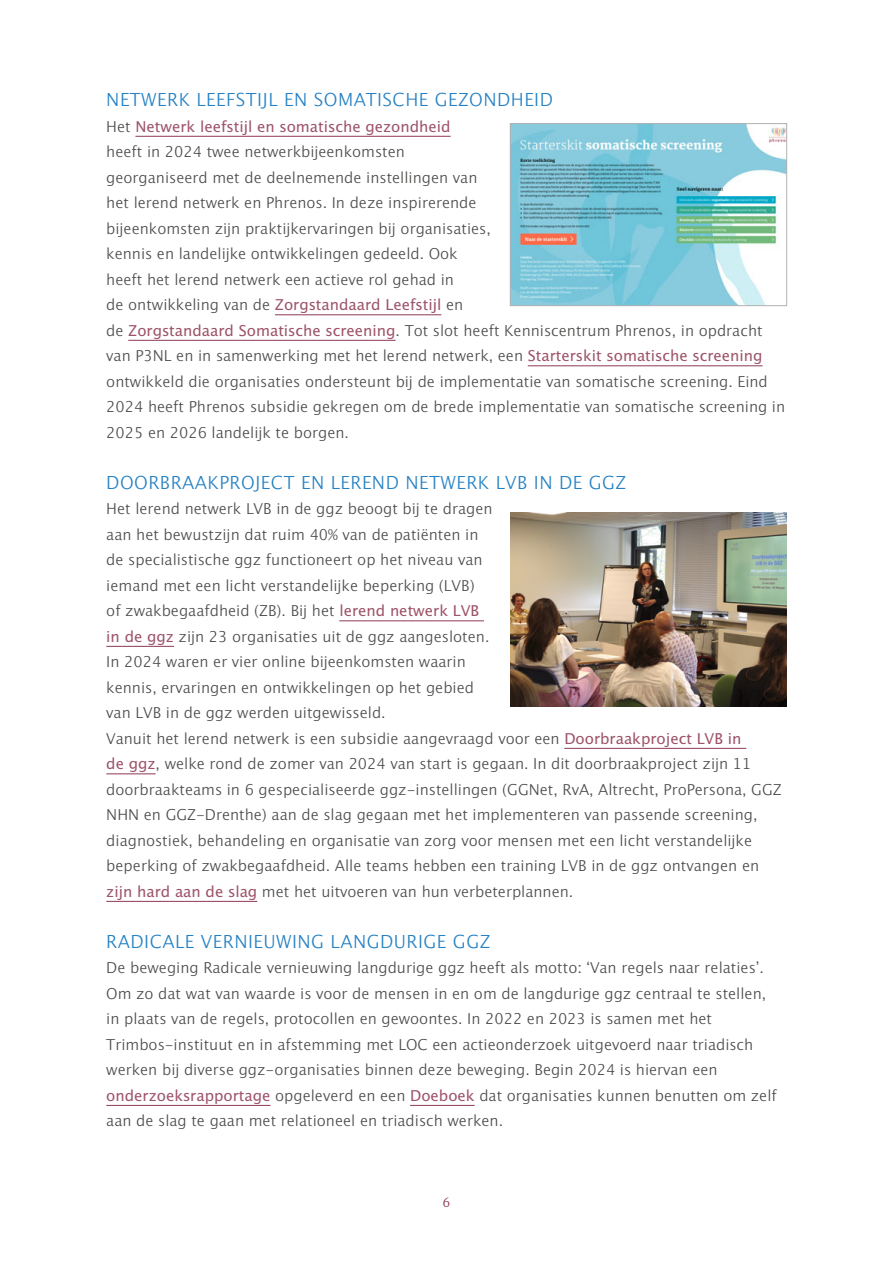
<style>
.page{position:relative;width:893px;height:1263px;background:#fff}
.page>*{position:absolute;margin:0;border:0;box-sizing:border-box;transform-origin:0 0}
.t1{font:300 18px "Lucida Grande W1 G";letter-spacing:.025em;color:#2581c4}
.t2{font:300 15px/25.5px "Lucida Grande W1 G";color:#4a4a49}
.t3{font:300 12px "Merriweather";color:#8e3954}
.s1{font-weight:400;color:#9d5369}
</style>
<div class="page">
<hr style="left:135px;top:136px;width:316px;height:1px;background:#8e3954">
<hr style="left:275px;top:315px;width:166px;height:1px;background:#8e3954">
<hr style="left:128px;top:340px;width:268px;height:1px;background:#8e3954">
<hr style="left:528px;top:366px;width:234px;height:1px;background:#8e3954">
<hr style="left:339px;top:621px;width:145px;height:1px;background:#8e3954">
<hr style="left:106px;top:646px;width:68px;height:1px;background:#8e3954">
<hr style="left:564px;top:748px;width:182px;height:1px;background:#8e3954">
<hr style="left:106px;top:774px;width:50px;height:1px;background:#8e3954">
<hr style="left:106px;top:901px;width:151px;height:1px;background:#8e3954">
<hr style="left:106px;top:1105px;width:165px;height:1px;background:#8e3954">
<hr style="left:410px;top:1105px;width:65px;height:1px;background:#8e3954">
<img style="left:512px;top:125px;width:273px;height:179px">
<div style="left:510px;top:123px;width:277px;height:183px;border:1px solid #b3b2b2"></div>
<img style="left:510px;top:512px;width:277px;height:194px">
<p class="t1" style="left:106px;top:86px;width:448px">NETWERK LEEFSTIJL EN SOMATISCHE GEZONDHEID</p>
<p class="t2" style="left:106px;top:113px;width:680px">Het <span class="s1">Netwerk leefstijl en somatische gezondheid<br></span>heeft in 2024 twee netwerkbijeenkomsten<br>georganiseerd met de deelnemende instellingen van<br>het lerend netwerk en Phrenos. In deze inspirerende<br>bijeenkomsten zijn praktijkervaringen bij organisaties,<br>kennis en landelijke ontwikkelingen gedeeld. Ook<br>heeft het lerend netwerk een actieve rol gehad in<br>de ontwikkeling van de <span class="s1">Zorgstandaard Leefstijl</span> en<br>de <span class="s1">Zorgstandaard Somatische screening</span>. Tot slot heeft Kenniscentrum Phrenos, in opdracht van P3NL en in samenwerking met het lerend netwerk, een <span class="s1">Starterskit somatische screening </span>ontwikkeld die organisaties ondersteunt bij de implementatie van somatische screening. Eind 2024 heeft Phrenos subsidie gekregen om de brede implementatie van somatische screening in 2025 en 2026 landelijk te borgen.</p>
<p class="t1" style="left:106px;top:468px;width:521px">DOORBRAAKPROJECT EN LEREND NETWERK LVB IN DE GGZ</p>
<p class="t2" style="left:106px;top:495px;width:677px">Het lerend netwerk LVB in de ggz beoogt bij te dragen<br>aan het bewustzijn dat ruim 40% van de patiënten in<br>de specialistische ggz functioneert op het niveau van<br>iemand met een licht verstandelijke beperking (LVB)<br>of zwakbegaafdheid (ZB). Bij het <span class="s1">lerend netwerk LVB<br>in de ggz</span> zijn 23 organisaties uit de ggz aangesloten.<br>In 2024 waren er vier online bijeenkomsten waarin<br>kennis, ervaringen en ontwikkelingen op het gebied<br>van LVB in de ggz werden uitgewisseld.<br>Vanuit het lerend netwerk is een subsidie aangevraagd voor een <span class="s1">Doorbraakproject LVB in<br>de ggz</span>, welke rond de zomer van 2024 van start is gegaan. In dit doorbraakproject zijn 11 doorbraakteams in 6 gespecialiseerde ggz-instellingen (GGNet, RvA, Altrecht, ProPersona, GGZ NHN en GGZ-Drenthe) aan de slag gegaan met het implementeren van passende screening, diagnostiek, behandeling en organisatie van zorg voor mensen met een licht verstandelijke beperking of zwakbegaafdheid. Alle teams hebben een training LVB in de ggz ontvangen en <span class="s1">zijn hard aan de slag</span> met het uitvoeren van hun verbeterplannen.</p>
<p class="t1" style="left:106px;top:927px;width:385px">RADICALE VERNIEUWING LANGDURIGE GGZ</p>
<p class="t2" style="left:106px;top:954px;width:672px">De beweging Radicale vernieuwing langdurige ggz heeft als motto: ‘Van regels naar relaties’.<br>Om zo dat wat van waarde is voor de mensen in en om de langdurige ggz centraal te stellen, in plaats van de regels, protocollen en gewoontes. In 2022 en 2023 is samen met het Trimbos-instituut en in afstemming met LOC een actieonderzoek uitgevoerd naar triadisch werken bij diverse ggz-organisaties binnen deze beweging. Begin 2024 is hiervan een <span class="s1">onderzoeksrapportage</span> opgeleverd en een <span class="s1">Doeboek</span> dat organisaties kunnen benutten om zelf aan de slag te gaan met relationeel en triadisch werken.</p>
<p class="t3" style="left:443px;top:1194px;width:9px">6</p>
</div>
